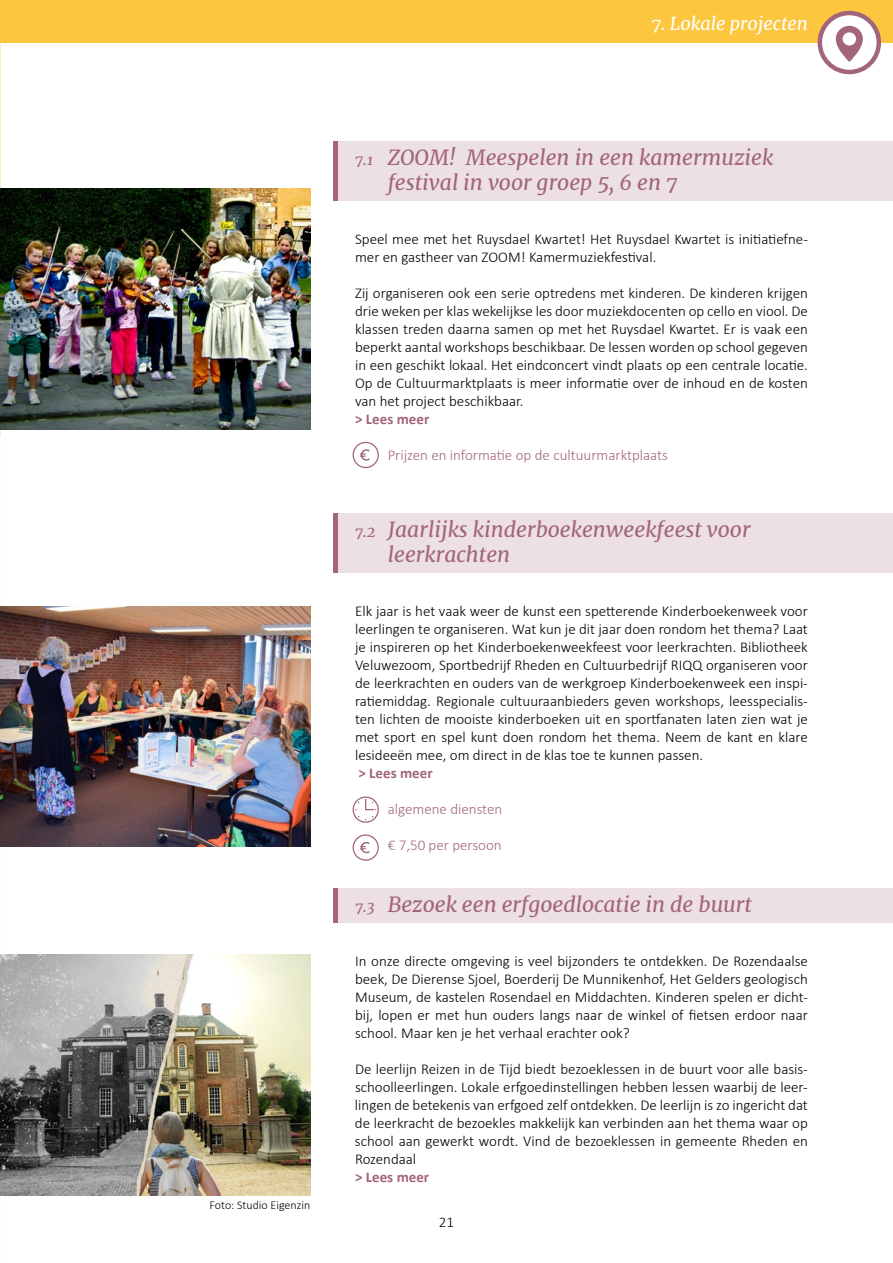
<style>
.page{position:relative;width:893px;height:1263px;background:#fff}
.page>*{position:absolute;margin:0;border:0;box-sizing:border-box;transform-origin:0 0}
.t1{font:italic 21px/25.5px "Merriweather";color:#a3657c}
.t2{font:italic 18px "Merriweather";color:#fff}
.t3{font:300 15px/18px "Calibri";color:#000;text-align:justify}
.t4{font:300 15px "Calibri";color:#a3657c}
.t5{font:700 15px "Calibri";color:#a3657c}
.t6{font:300 12px "Calibri";color:#000}
.s1{font-size:15px}
</style>
<div class="page">
<div style="left:334px;top:888px;width:559px;height:35px;background:#ede0e5"></div>
<hr style="left:334px;top:888px;width:4px;height:35px;background:#a3657c">
<div style="left:0;top:0;width:893px;height:43px;background:#fdc63f"></div>
<div style="left:334px;top:141px;width:559px;height:59px;background:#ede0e5"></div>
<div style="left:334px;top:513px;width:559px;height:60px;background:#ede0e5"></div>
<img style="left:0;top:189px;width:310px;height:240px">
<img style="left:0;top:606px;width:310px;height:240px">
<hr style="left:334px;top:141px;width:4px;height:59px;background:#a3657c">
<hr style="left:334px;top:513px;width:4px;height:60px;background:#a3657c">
<svg style="left:822px;top:14px;width:55px;height:55px"></svg>
<div style="left:818px;top:11px;width:63px;height:63px;border:4px solid #a3657c;border-radius:50%"></div>
<div style="left:353px;top:796px;width:26px;height:27px;border:1px solid #a3657c;border-radius:50%"></div>
<svg style="left:355px;top:798px;width:21px;height:22px"></svg>
<div style="left:353px;top:834px;width:26px;height:27px;border:1px solid #a3657c;border-radius:50%"></div>
<svg style="left:360px;top:842px;width:10px;height:11px"></svg>
<div style="left:353px;top:442px;width:26px;height:26px;border:1px solid #a3657c;border-radius:50%"></div>
<svg style="left:360px;top:449px;width:10px;height:12px"></svg>
<img style="left:0;top:955px;width:310px;height:240px">
<p class="t6" style="left:210px;top:1198px;width:102px">Foto: Studio Eigenzin</p>
<p class="t2" style="left:652px;top:11px;width:158px">7. Lokale projecten</p>
<h1 class="t1" style="left:388px;top:144px;width:387px;text-indent:-33px"><span class="s1">7.1</span> ZOOM! Meespelen in een kamermuziek festival in voor groep 5, 6 en 7</h1>
<p class="t3" style="left:355px;top:230px;width:454px">Speel mee met het Ruysdael Kwartet! Het Ruysdael Kwartet is initiatiefne&shy;mer en gastheer van ZOOM! Kamermuziekfestival.</p>
<p class="t3" style="left:355px;top:284px;width:454px">Zij organiseren ook een serie optredens met kinderen. De kinderen krijgen drie weken per klas wekelijkse les door muziekdocenten op cello en viool. De klassen treden daarna samen op met het Ruysdael Kwartet. Er is vaak een beperkt aantal workshops beschikbaar. De lessen worden op school gegeven in een geschikt lokaal. Het eindconcert vindt plaats op een centrale locatie.<br>Op de Cultuurmarktplaats is meer informatie over de inhoud en de kosten van het project beschikbaar.</p>
<p class="t5" style="left:355px;top:408px;width:76px">&gt; Lees meer</p>
<p class="t4" style="left:388px;top:446px;width:282px">Prijzen en informatie op de cultuurmarktplaats</p>
<h1 class="t1" style="left:388px;top:516px;width:364px;text-indent:-33px"><span class="s1">7.2</span> Jaarlijks kinderboekenweekfeest voor leerkrachten</h1>
<p class="t3" style="left:355px;top:602px;width:454px">Elk jaar is het vaak weer de kunst een spetterende Kinderboekenweek voor leerlingen te organiseren. Wat kun je dit jaar doen rondom het thema? Laat je inspireren op het Kinderboekenweekfeest voor leerkrachten. Bibliotheek Veluwezoom, Sportbedrijf Rheden en Cultuurbedrijf RIQQ organiseren voor de leerkrachten en ouders van de werkgroep Kinderboekenweek een inspi&shy;ratiemiddag. Regionale cultuuraanbieders geven workshops, leesspecialis&shy;ten lichten de mooiste kinderboeken uit en sportfanaten laten zien wat je met sport en spel kunt doen rondom het thema. Neem de kant en klare lesideeën mee, om direct in de klas toe te kunnen passen.</p>
<p class="t5" style="left:358px;top:762px;width:76px">&gt; Lees meer</p>
<p class="t4" style="left:388px;top:800px;width:116px">algemene diensten</p>
<p class="t4" style="left:388px;top:836px;width:115px">€ 7,50 per persoon</p>
<h1 class="t1" style="left:355px;top:891px;width:398px"><span class="s1">7.3</span> Bezoek een erfgoedlocatie in de buurt</h1>
<p class="t3" style="left:355px;top:951px;width:454px">In onze directe omgeving is veel bijzonders te ontdekken. De Rozendaalse beek, De Dierense Sjoel, Boerderij De Munnikenhof, Het Gelders geologisch Museum, de kastelen Rosendael en Middachten. Kinderen spelen er dicht&shy;bij, lopen er met hun ouders langs naar de winkel of fietsen erdoor naar school. Maar ken je het verhaal erachter ook?</p>
<p class="t3" style="left:355px;top:1059px;width:454px">De leerlijn Reizen in de Tijd biedt bezoeklessen in de buurt voor alle basis&shy;schoolleerlingen. Lokale erfgoedinstellingen hebben lessen waarbij de leer&shy;lingen de betekenis van erfgoed zelf ontdekken. De leerlijn is zo ingericht dat de leerkracht de bezoekles makkelijk kan verbinden aan het thema waar op school aan gewerkt wordt. Vind de bezoeklessen in gemeente Rheden en Rozendaal</p>
<p class="t5" style="left:355px;top:1166px;width:76px">&gt; Lees meer</p>
<p class="t3" style="left:439px;top:1213px;width:17px">21</p>
</div>
